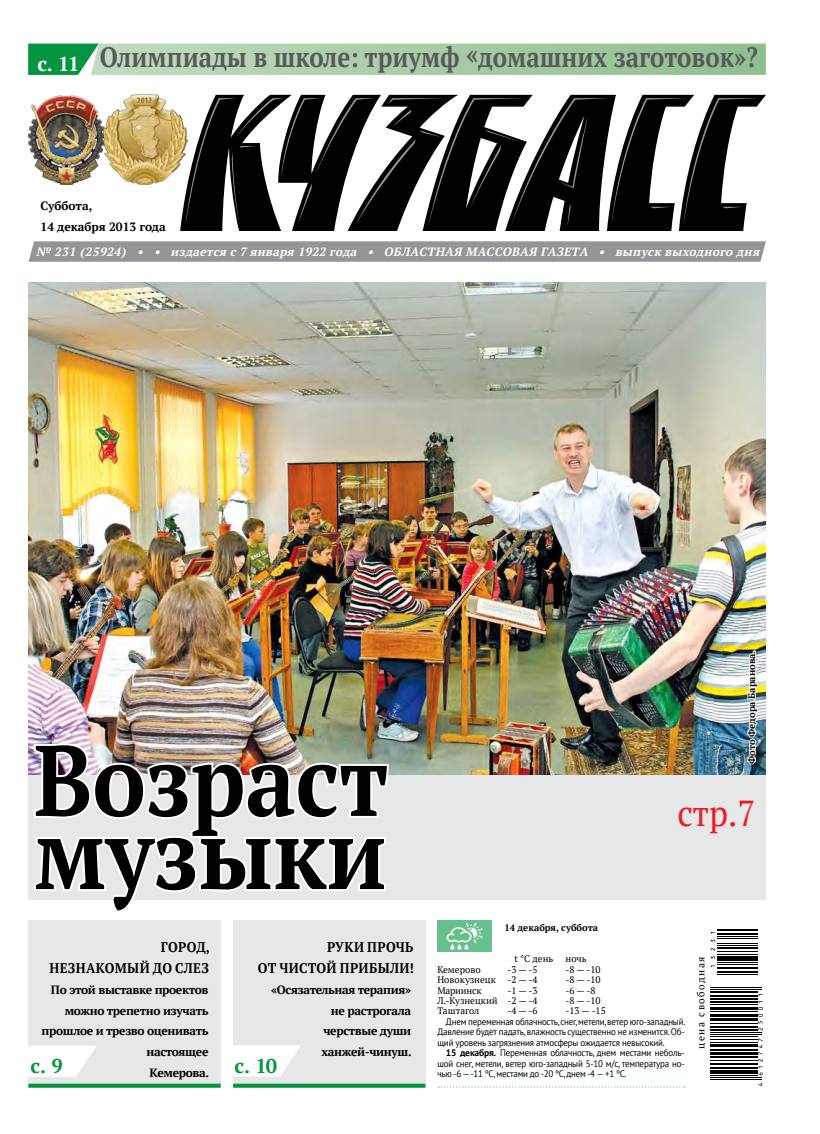
<style>
.page{position:relative;width:820px;height:1134px;background:#fff}
.page>*{position:absolute;margin:0;border:0;box-sizing:border-box;transform-origin:0 0}
.t1{font:700 100px/73.2px "PT Serif";color:#000;scale:.9 1}
.t2{font:36px "PT Serif";color:#ed1c24;scale:.93 1}
.t3{font:700 28px "PT Serif";color:#58595b;scale:.86 1}
.t4{font:700 20px "PT Serif";color:#03953f}
.t5{font:700 14px "PT Serif";letter-spacing:.03em;color:#000;scale:.92 1}
.t6{font:700 12px/20.9px "PT Serif";letter-spacing:-.03em;color:#000;text-align:right}
.t7{font:italic 700 12px "PT Serif";color:#fff}
.t8{font:700 12px/20.9px "PT Serif";color:#000}
.t9{font:10px "PT Serif";letter-spacing:.145em;color:#000}
.t10{font:9.5px/10.5px "PT Sans";letter-spacing:-.02em;color:#000;text-align:justify;scale:.94 1}
.t11{font:9.5px "PT Serif";color:#000}
.t12{font:700 9.5px "PT Serif";color:#000}
.t13{font:9.5px "PT Serif";letter-spacing:-.02em;color:#000}
.s1{font-weight:700}
</style>
<div class="page">
<svg style="left:29px;top:241px;width:736px;height:21px;background:#96989b"></svg>
<img style="left:28px;top:95px;width:74px;height:89px">
<img style="left:102px;top:95px;width:78px;height:90px">
<svg style="left:28px;top:44px;width:737px;height:31px;background:#9bc89f"></svg>
<div style="left:233px;top:920px;width:192px;height:168px;background:#e6e7e8"></div>
<div style="left:28px;top:920px;width:192px;height:168px;background:#e6e7e8"></div>
<div style="left:28px;top:764px;width:737px;height:135px;background:#e6e7e8"></div>
<svg style="left:28px;top:1084px;width:192px;height:4px"></svg>
<svg style="left:233px;top:1084px;width:192px;height:4px"></svg>
<svg style="left:28px;top:1046px;width:68px;height:31px;background:#fbfbfb"></svg>
<svg style="left:233px;top:1045px;width:68px;height:32px"></svg>
<hr style="left:710px;top:1079px;width:51px;height:1px;background:#000">
<hr style="left:710px;top:1077px;width:51px;height:1px;background:#000">
<hr style="left:710px;top:1075px;width:47px;height:1px;background:#000">
<hr style="left:710px;top:1070px;width:47px;height:3px;background:#000">
<hr style="left:710px;top:1067px;width:47px;height:2px;background:#000">
<hr style="left:710px;top:1063px;width:47px;height:2px;background:#000">
<hr style="left:710px;top:1060px;width:47px;height:1px;background:#000">
<hr style="left:710px;top:1056px;width:47px;height:2px;background:#000">
<hr style="left:710px;top:1052px;width:47px;height:3px;background:#000">
<hr style="left:710px;top:1049px;width:47px;height:2px;background:#000">
<hr style="left:710px;top:1044px;width:47px;height:3px;background:#000">
<hr style="left:710px;top:1042px;width:47px;height:1px;background:#000">
<hr style="left:710px;top:1039px;width:47px;height:1px;background:#000">
<hr style="left:710px;top:1036px;width:47px;height:1px;background:#000">
<hr style="left:710px;top:1034px;width:51px;height:1px;background:#000">
<hr style="left:710px;top:1032px;width:51px;height:1px;background:#000">
<hr style="left:710px;top:1029px;width:47px;height:1px;background:#000">
<hr style="left:710px;top:1026px;width:47px;height:2px;background:#000">
<hr style="left:710px;top:1023px;width:47px;height:1px;background:#000">
<hr style="left:710px;top:1018px;width:47px;height:3px;background:#000">
<hr style="left:710px;top:1014px;width:47px;height:3px;background:#000">
<hr style="left:710px;top:1011px;width:47px;height:1px;background:#000">
<hr style="left:710px;top:1007px;width:47px;height:3px;background:#000">
<hr style="left:710px;top:1004px;width:47px;height:1px;background:#000">
<hr style="left:710px;top:1001px;width:47px;height:2px;background:#000">
<hr style="left:710px;top:998px;width:47px;height:1px;background:#000">
<hr style="left:710px;top:995px;width:47px;height:1px;background:#000">
<hr style="left:710px;top:991px;width:47px;height:1px;background:#000">
<hr style="left:710px;top:989px;width:51px;height:1px;background:#000">
<hr style="left:710px;top:987px;width:51px;height:1px;background:#000">
<hr style="left:716px;top:974px;width:41px;height:1px;background:#000">
<hr style="left:716px;top:971px;width:41px;height:2px;background:#000">
<hr style="left:716px;top:967px;width:41px;height:2px;background:#000">
<hr style="left:716px;top:964px;width:41px;height:1px;background:#000">
<hr style="left:716px;top:962px;width:41px;height:1px;background:#000">
<hr style="left:716px;top:958px;width:41px;height:3px;background:#000">
<hr style="left:716px;top:956px;width:41px;height:1px;background:#000">
<hr style="left:716px;top:954px;width:41px;height:1px;background:#000">
<hr style="left:716px;top:951px;width:41px;height:1px;background:#000">
<hr style="left:716px;top:947px;width:41px;height:2px;background:#000">
<hr style="left:716px;top:945px;width:41px;height:1px;background:#000">
<hr style="left:716px;top:943px;width:41px;height:1px;background:#000">
<hr style="left:716px;top:938px;width:41px;height:1px;background:#000">
<hr style="left:716px;top:936px;width:41px;height:1px;background:#000">
<hr style="left:716px;top:933px;width:41px;height:2px;background:#000">
<hr style="left:716px;top:929px;width:41px;height:2px;background:#000">
<svg style="left:758px;top:1038px;width:4px;height:37px"></svg>
<svg style="left:758px;top:994px;width:4px;height:36px"></svg>
<svg style="left:710px;top:932px;width:4px;height:10px"></svg>
<div style="left:437px;top:920px;width:55px;height:32px;background:#67c18c"></div>
<svg style="left:446px;top:923px;width:36px;height:27px"></svg>
<svg style="left:438px;top:1086px;width:246px;height:2px"></svg>
<img style="left:28px;top:283px;width:737px;height:491px">
<svg style="left:32px;top:741px;width:358px;height:159px"></svg>
<svg style="left:745px;top:649px;width:14px;height:117px"></svg>
<svg style="left:180px;top:95px;width:585px;height:136px;fill:#010101"></svg>
<svg style="left:185px;top:98px;width:575px;height:129px;fill:#000"></svg>
<h3 class="t3" style="left:37px;top:39px;width:839px"><sub>с.</sub> <sub>11</sub> Олимпиады в школе: триумф «домашних заготовок»?</h3>
<p class="t8" style="left:41px;top:195px;width:127px">Суббота,<br>14 декабря 2013 года</p>
<p class="t7" style="left:36px;top:244px;width:727px">№ 231 (25924) • • издается с 7 января 1922 года • ОБЛАСТНАЯ МАССОВАЯ ГАЗЕТА • выпуск выходного дня</p>
<h1 class="t1" style="left:34px;top:742px;width:395px">Возраст музыки</h1>
<h3 class="t5" style="left:161px;top:938px;width:19px">Горо</h3>
<h3 class="t5" style="left:196px;top:938px;width:16px">д,</h3>
<h3 class="t5" style="left:49px;top:958px;width:11px">незна</h3>
<h3 class="t5" style="left:96px;top:958px;width:97px">комый до слез</h3>
<h3 class="t5" style="left:327px;top:938px;width:95px">Руки прочь</h3>
<h3 class="t5" style="left:258px;top:958px;width:56px">от чисто</h3>
<h3 class="t5" style="left:326px;top:958px;width:96px">й прибыли!</h3>
<p class="t6" style="left:42px;top:979px;width:169px">По этой выставке проектов можно трепетно изучать прошлое и трезво оценивать настоящее<br>Кемерова.</p>
<p class="t6" style="left:271px;top:979px;width:142px">«Осязательная терапия» не растрогала<br>черствые души ханжей-чинуш.</p>
<h3 class="t4" style="left:234px;top:1052px;width:44px">с. 10</h3>
<h3 class="t4" style="left:31px;top:1053px;width:34px">с. 9</h3>
<p class="t12" style="left:745px;top:764px;width:114px;rotate:-90deg">Фото Федора Баранова.</p>
<p class="t12" style="left:504px;top:921px;width:95px">14 декабря, суббота</p>
<h2 class="t2" style="left:677px;top:790px;width:85px">стр.7</h2>
<p class="t11" style="left:514px;top:953px;width:40px">t °С день</p>
<p class="t11" style="left:565px;top:953px;width:23px">ночь</p>
<p class="t11" style="left:437px;top:963px;width:45px">Кемерово</p>
<p class="t11" style="left:507px;top:963px;width:32px">-3 — -5</p>
<p class="t11" style="left:565px;top:963px;width:37px">-8 — -10</p>
<p class="t11" style="left:437px;top:974px;width:102px">Новокузнецк -2 — -4</p>
<p class="t11" style="left:565px;top:974px;width:37px">-8 — -10</p>
<p class="t13" style="left:437px;top:984px;width:46px">Мариинск</p>
<p class="t11" style="left:507px;top:984px;width:32px">-1 — -3</p>
<p class="t11" style="left:565px;top:984px;width:32px">-6 — -8</p>
<p class="t11" style="left:437px;top:994px;width:102px">Л.-Кузнецкий -2 — -4</p>
<p class="t11" style="left:565px;top:994px;width:37px">-8 — -10</p>
<p class="t11" style="left:437px;top:1005px;width:44px">Таштагол</p>
<p class="t11" style="left:507px;top:1005px;width:32px">-4 — -6</p>
<p class="t11" style="left:565px;top:1005px;width:42px">-13 — -15</p>
<p class="t10" style="left:437px;top:1016px;width:265px;text-indent:9px">Днем переменная облачность, снег, метели, ветер юго-западный.<br>Давление будет падать, влажность существенно не изменится. Об&shy;щий уровень загрязнения атмосферы ожидается невысокий.</p>
<p class="t10" style="left:437px;top:1047px;width:264px;text-indent:9px"><span class="s1">15 декабря.</span> Переменная облачность, днем местами неболь&shy;шой снег, метели, ветер юго-западный 5-10 м/с, температура но&shy;чью -6 — -11 ºС, местами до -20 ºС, днем -4 — +1 ºС.</p>
<p class="t9" style="left:694px;top:1048px;width:93px;rotate:-90deg">цена свободная</p>
</div>
